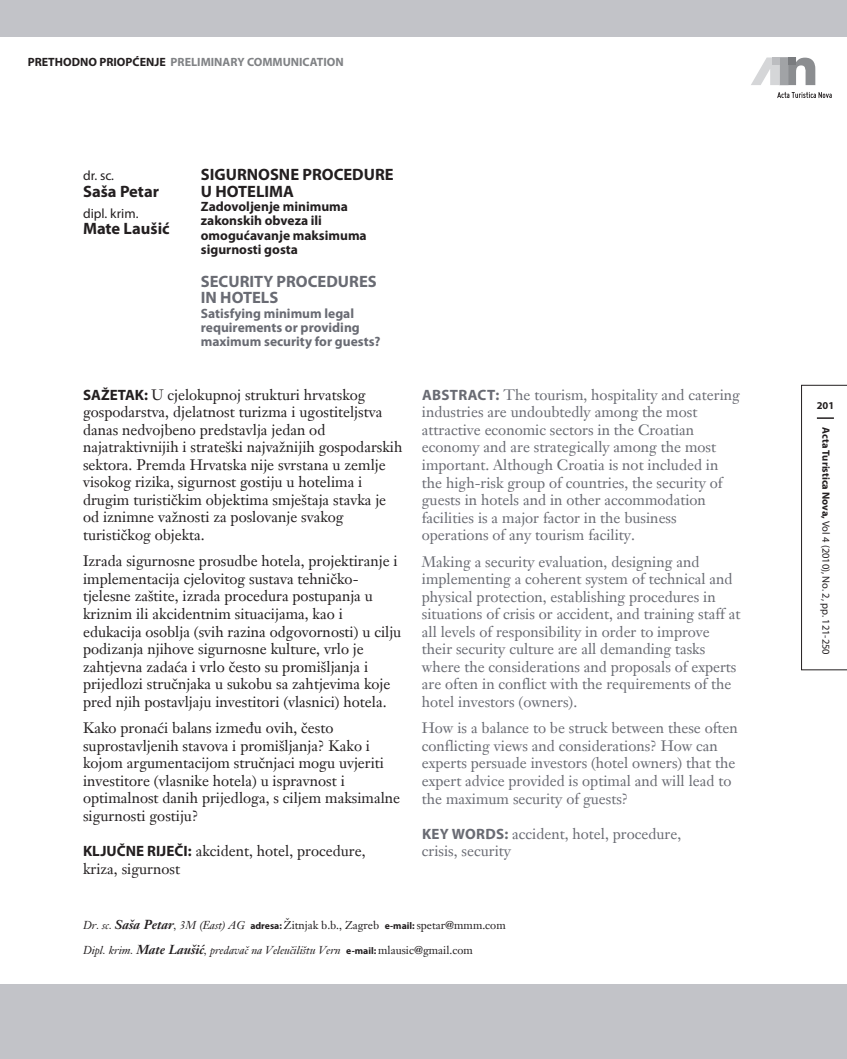
<style>
.page{position:relative;width:847px;height:1059px;background:#fff}
.page>*{position:absolute;margin:0;border:0;box-sizing:border-box;transform-origin:0 0}
.t1{font:700 16.5px/16.5px "Myriad Pro";color:#231f20}
.t2{font:700 16.5px/16.5px "Myriad Pro";color:#696b73}
.t3{font:15px/17.5px "Janson HR";color:#231f20}
.t4{font:15px/17.5px "Janson HR";color:#696b73}
.t5{font:700 13.5px/14.2px "Myriad Pro";color:#231f20}
.t6{font:700 13.5px/14.2px "Myriad Pro";color:#696b73}
.t7{font:13.5px "Myriad Pro";color:#231f20}
.t8{font:700 12px "Myriad Pro";color:#808285}
.t9{font:italic 11.25px/24.5px "Janson HR";color:#231f20}
.t10{font:10.5px "Myriad Pro";color:#231f20}
.t11{font:700 10.5px "Myriad Pro";color:#231f20}
.s1{color:#231f20}
.s2{font-family:"Myriad Pro";font-weight:700}
.s3{font-weight:700;font-size:12.75px}
.s4{font-family:"Myriad Pro";font-weight:700;font-style:normal;font-size:9.75px}
.s5{font-style:normal}
.s6{font-weight:700}
</style>
<div class="page">
<svg style="left:777px;top:92px;width:54px;height:6px"></svg>
<svg style="left:751px;top:57px;width:64px;height:28px"></svg>
<div style="left:772px;top:57px;width:7px;height:8px;background:#bcbdc0"></div>
<svg style="left:801px;top:385px;width:45px;height:285px"></svg>
<div style="left:0;top:984px;width:846px;height:75px;background:#c2c3c8"></div>
<div style="left:0;top:0;width:846px;height:36px;background:#c2c3c8"></div>
<p class="t8" style="left:28px;top:58px;width:317px"><span class="s1">PRETHODNO PRIOPĆENjE</span> PRELIMINARY COMMUNICATION</p>
<p class="t7" style="left:83px;top:171px;width:33px">dr. sc.</p>
<p class="t1" style="left:83px;top:184px;width:77px">Saša Petar</p>
<p class="t7" style="left:83px;top:208px;width:57px">dipl. krim.</p>
<p class="t1" style="left:83px;top:222px;width:88px">Mate Laušić</p>
<p class="t1" style="left:201px;top:168px;width:194px">SIGURNOSNE PROCEDURE<br>U HOTELIMA</p>
<p class="t5" style="left:201px;top:201px;width:167px">Zadovoljenje minimuma zakonskih obveza ili omogućavanje maksimuma sigurnosti gosta</p>
<p class="t2" style="left:201px;top:274px;width:177px">SECURITY PROCEDURES<br>IN HOTELS</p>
<p class="t6" style="left:201px;top:307px;width:181px">Satisfying minimum legal requirements or providing maximum security for guests?</p>
<p class="t3" style="left:83px;top:385px;width:321px"><span class="s2">SAžETAK:</span> U cjelokupnoj strukturi hrvatskog gospodarstva, djelatnost turizma i ugostiteljstva danas nedvojbeno predstavlja jedan od najatraktivnijih i strateški najvažnijih gospodarskih sektora. Premda Hrvatska nije svrstana u zemlje visokog rizika, sigurnost gostiju u hotelima i drugim turističkim objektima smještaja stavka je od iznimne važnosti za poslovanje svakog turističkog objekta.</p>
<p class="t3" style="left:83px;top:552px;width:320px">Izrada sigurnosne prosudbe hotela, projektiranje i implementacija cjelovitog sustava tehničko&shy;tjelesne zaštite, izrada procedura postupanja u kriznim ili akcidentnim situacijama, kao i edukacija osoblja (svih razina odgovornosti) u cilju podizanja njihove sigurnosne kulture, vrlo je zahtjevna zadaća i vrlo često su promišljanja i prijedlozi stručnjaka u sukobu sa zahtjevima koje pred njih postavljaju investitori (vlasnici) hotela.</p>
<p class="t3" style="left:83px;top:719px;width:318px">Kako pronaći balans između ovih, često suprostavljenih stavova i promišljanja? Kako i kojom argumentacijom stručnjaci mogu uvjeriti investitore (vlasnike hotela) u ispravnost i optimalnost danih prijedloga, s ciljem maksimalne sigurnosti gostiju?</p>
<p class="t3" style="left:83px;top:842px;width:284px"><span class="s2">KLjUČNE RIjEČI:</span> akcident, hotel, procedure, kriza, sigurnost</p>
<p class="t4" style="left:422px;top:386px;width:319px"><span class="s2">ABSTRACT:</span> The tourism, hospitality and catering industries are undoubtedly among the most attractive economic sectors in the Croatian economy and are strategically among the most important. Although Croatia is not included in the high-risk group of countries, the security of guests in hotels and in other accommodation facilities is a major factor in the business operations of any tourism facility.</p>
<p class="t4" style="left:422px;top:552px;width:320px">Making a security evaluation, designing and implementing a coherent system of technical and physical protection, establishing procedures in situations of crisis or accident, and training staff at all levels of responsibility in order to improve their security culture are all demanding tasks where the considerations and proposals of experts are often in conflict with the requirements of the hotel investors (owners).</p>
<p class="t4" style="left:422px;top:719px;width:317px">How is a balance to be struck between these often conflicting views and considerations? How can experts persuade investors (hotel owners) that the expert advice provided is optimal and will lead to the maximum security of guests?</p>
<p class="t4" style="left:422px;top:824px;width:261px"><span class="s2">KEY WORDS:</span> accident, hotel, procedure, crisis, security</p>
<p class="t9" style="left:83px;top:913px;width:424px">Dr. sc. <span class="s3">Saša Petar</span>, 3M (East) AG <span class="s4">adresa:</span> <span class="s5">žitnjak b.b., Zagreb</span> <span class="s4">e-mail:</span> <span class="s5">spetar@mmm.com<br></span>Dipl. krim. <span class="s3">Mate Laušić</span>, predavač na Veleučilištu Vern <span class="s4">e-mail:</span> <span class="s5">mlausic@gmail.com</span></p>
<p class="t11" style="left:816px;top:402px;width:19px">201</p>
<p class="t10" style="left:829px;top:427px;width:229px;rotate:90deg"><span class="s6">Acta Turistica Nova,</span> Vol 4 (2010), No. 2, pp. 121-250</p>
</div>
